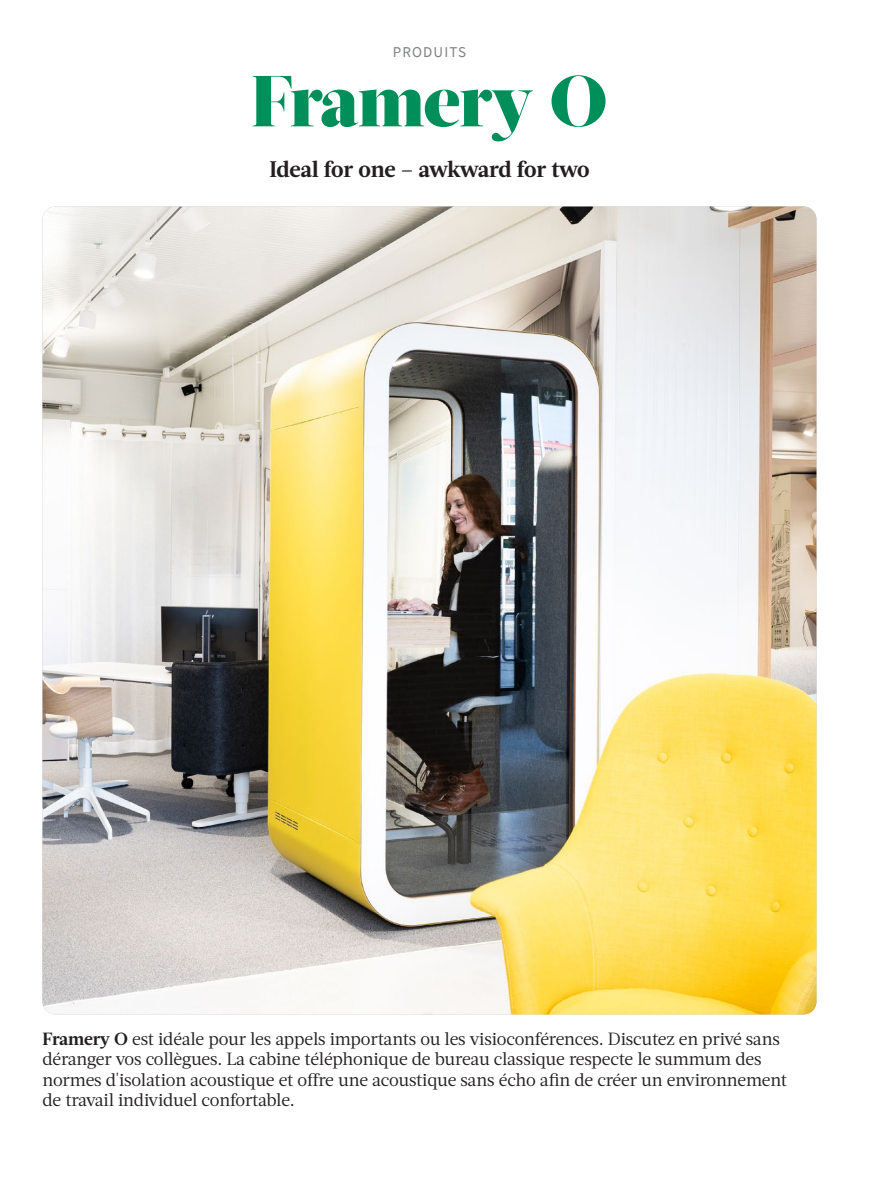
<style>
.page{position:relative;width:893px;height:1191px;background:#fff}
.page>*{position:absolute;margin:0;border:0;box-sizing:border-box;transform-origin:0 0}
.t1{font:900 72px "Acta Display";letter-spacing:-.01em;color:#008f5a}
.t2{font:700 22.5px "Acta";letter-spacing:-.02em;color:#231f20}
.Tuote-esittely{font:17.7px/20.2px "Acta";letter-spacing:-.01em;color:#231f20}
.Source_Sans_ALL_CAPS{font:15px "Source Sans Pro";letter-spacing:.075em;color:#808285}
.s1{font-weight:700}
</style>
<div class="page">
<img style="left:43px;top:206px;width:773px;height:808px">
<p class="Source_Sans_ALL_CAPS" style="left:393px;top:43px;width:75px">PRODUITS</p>
<h1 class="t1" style="left:251px;top:58px;width:358px">Framery O</h1>
<h3 class="t2" style="left:269px;top:155px;width:322px">Ideal for one – awkward for two</h3>
<p class="Tuote-esittely" style="left:43px;top:1029px;width:746px"><span class="s1">Framery O</span> est idéale pour les appels importants ou les visioconférences. Discutez en privé sans déranger vos collègues. La cabine téléphonique de bureau classique respecte le summum des normes d'isolation acoustique et offre une acoustique sans écho afin de créer un environnement de travail individuel confortable.</p>
</div>
